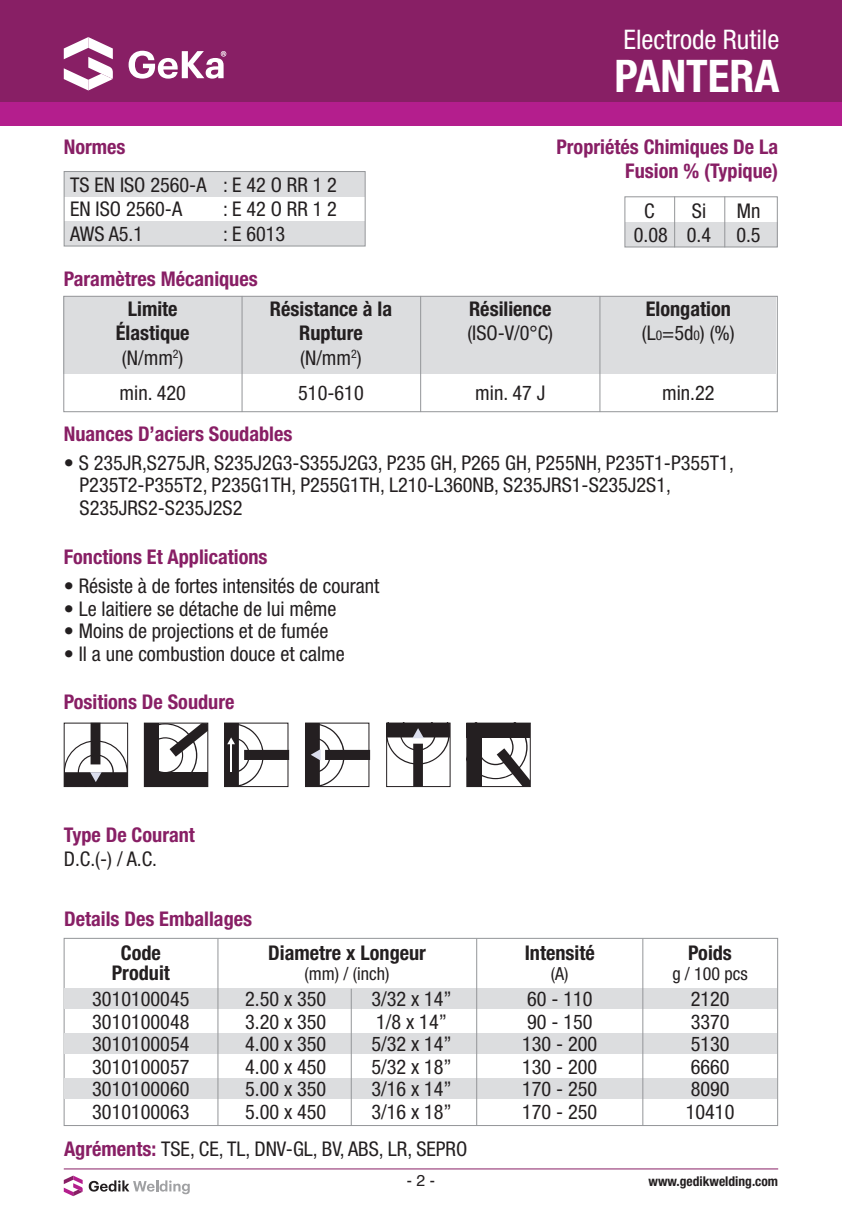
<style>
.page{position:relative;width:842px;height:1212px;background:#fff}
.page>*{position:absolute;margin:0;border:0;box-sizing:border-box;transform-origin:0 0}
.t1{font:700 condensed 45px "Helvetica Neue LT Std";color:#fff}
.t2{font:condensed 27px "Helvetica Neue LT Std";color:#fff}
.t3{font:condensed 20.25px/22.5px "Helvetica Neue LT Std";color:#231f20}
.t4{font:700 condensed 20.25px/24.3px "Helvetica Neue LT Std";color:#881f65;text-align:right}
.t5{font:700 condensed 20.25px "Helvetica Neue LT Std";color:#231f20}
.t6{font:condensed 18px "Helvetica Neue LT Std";color:#231f20}
.t7{font:15.75px "Helvetica";color:#231f20}
.t8{font:700 condensed 13.5px "Helvetica Neue LT Std";color:#231f20}
.s1{font-size:13.5px}
.s2{font-weight:700;color:#881f65}
</style>
<div class="page">
<hr style="left:64px;top:1168px;width:714px;height:1px;background:#881f65">
<svg style="left:89px;top:1180px;width:101px;height:14px"></svg>
<svg style="left:64px;top:1175px;width:19px;height:21px"></svg>
<div style="left:64px;top:172px;width:301px;height:25px;background:#dcdddf"></div>
<div style="left:64px;top:221px;width:301px;height:25px;background:#dcdddf"></div>
<div style="left:64px;top:171px;width:301px;height:75px;border:1px solid #939598"></div>
<div style="left:625px;top:222px;width:152px;height:25px;background:#dcdddf"></div>
<div style="left:624px;top:196px;width:154px;height:51px;border:1px solid #939598"></div>
<svg style="left:64px;top:723px;width:64px;height:64px"></svg>
<svg style="left:144px;top:723px;width:64px;height:64px"></svg>
<svg style="left:225px;top:723px;width:64px;height:64px"></svg>
<hr style="left:230px;top:743px;width:2px;height:29px;background:#fff">
<svg style="left:305px;top:723px;width:65px;height:64px"></svg>
<svg style="left:386px;top:723px;width:64px;height:63px"></svg>
<div style="left:466px;top:723px;width:65px;height:64px;border:1px solid #241f21"></div>
<svg style="left:467px;top:723px;width:63px;height:64px"></svg>
<div style="left:0;top:0;width:842px;height:102px;background:#881f65"></div>
<div style="left:0;top:102px;width:842px;height:23px;background:#b41e8d"></div>
<svg style="left:64px;top:37px;width:49px;height:53px"></svg>
<svg style="left:129px;top:51px;width:97px;height:28px"></svg>
<div style="left:63px;top:296px;width:713px;height:78px;background:#dcdddf"></div>
<div style="left:63px;top:296px;width:715px;height:116px;border:1px solid #939598"></div>
<hr style="left:242px;top:296px;width:1px;height:116px;background:#939598">
<hr style="left:420px;top:296px;width:1px;height:116px;background:#939598">
<hr style="left:599px;top:296px;width:1px;height:116px;background:#939598">
<hr style="left:674px;top:196px;width:1px;height:51px;background:#939598">
<hr style="left:724px;top:196px;width:1px;height:51px;background:#939598">
<div style="left:64px;top:938px;width:714px;height:188px;border:1px solid #939598"></div>
<div style="left:64px;top:989px;width:713px;height:20px;background:#dcdddf"></div>
<div style="left:64px;top:1034px;width:713px;height:20px;background:#dcdddf"></div>
<div style="left:64px;top:1079px;width:713px;height:20px;background:#dcdddf"></div>
<hr style="left:218px;top:939px;width:1px;height:186px;background:#939598">
<hr style="left:476px;top:939px;width:1px;height:186px;background:#939598">
<hr style="left:351px;top:989px;width:1px;height:136px;background:#939598">
<hr style="left:642px;top:939px;width:1px;height:186px;background:#939598">
<p class="t4" style="left:64px;top:135px;width:63px">Normes</p>
<p class="t3" style="left:70px;top:173px;width:268px">TS EN ISO 2560-A : E 42 O RR 1 2</p>
<p class="t3" style="left:70px;top:198px;width:114px">EN ISO 2560-A</p>
<p class="t3" style="left:223px;top:198px;width:115px">: E 42 O RR 1 2</p>
<p class="t3" style="left:70px;top:222px;width:75px">AWS A5.1</p>
<p class="t3" style="left:223px;top:222px;width:64px">: E 6013</p>
<p class="t4" style="left:64px;top:267px;width:196px">Paramètres Mécaniques</p>
<p class="t5" style="left:128px;top:297px;width:51px">Limite</p>
<p class="t5" style="left:116px;top:321px;width:75px">Élastique</p>
<p class="t3" style="left:122px;top:346px;width:63px">(N/mm<sup>2</sup>)</p>
<p class="t3" style="left:120px;top:382px;width:68px">min. 420</p>
<p class="t5" style="left:270px;top:297px;width:124px">Résistance à la</p>
<p class="t5" style="left:299px;top:321px;width:65px">Rupture</p>
<p class="t3" style="left:300px;top:346px;width:63px">(N/mm<sup>2</sup>)</p>
<p class="t3" style="left:298px;top:382px;width:67px">510-610</p>
<p class="t2" style="left:623px;top:24px;width:157px">Electrode Rutile</p>
<p class="t1" style="left:614px;top:49px;width:167px">PANTERA</p>
<p class="t4" style="left:556px;top:135px;width:223px">Propriétés Chimiques De La<br>Fusion % (Typique)</p>
<p class="t5" style="left:469px;top:297px;width:84px">Résilience</p>
<p class="t3" style="left:467px;top:322px;width:87px">(ISO-V/0°C)</p>
<p class="t3" style="left:475px;top:382px;width:72px">min. 47 J</p>
<p class="t3" style="left:644px;top:199px;width:12px">C</p>
<p class="t3" style="left:692px;top:199px;width:16px">Si</p>
<p class="t3" style="left:737px;top:199px;width:25px">Mn</p>
<p class="t3" style="left:634px;top:224px;width:128px">0.08 0.4 0.5</p>
<p class="t5" style="left:646px;top:297px;width:87px">Elongation</p>
<p class="t3" style="left:642px;top:322px;width:94px">(L<span class="s1">0</span>=5d<span class="s1">0</span>) (%)</p>
<p class="t3" style="left:662px;top:382px;width:54px">min.22</p>
<p class="t4" style="left:64px;top:421px;width:230px">Nuances D’aciers Soudables</p>
<p class="t3" style="left:80px;top:451px;width:656px;text-indent:-16px">• S 235JR,S275JR, S235J2G3-S355J2G3, P235 GH, P265 GH, P255NH, P235T1-P355T1,<br>P235T2-P355T2, P235G1TH, P255G1TH, L210-L360NB, S235JRS1-S235J2S1,<br>S235JRS2-S235J2S2</p>
<p class="t4" style="left:64px;top:545px;width:205px">Fonctions Et Applications</p>
<p class="t3" style="left:64px;top:574px;width:317px">• Résiste à de fortes intensités de courant</p>
<p class="t3" style="left:64px;top:597px;width:274px">• Le laitiere se détache de lui même</p>
<p class="t3" style="left:64px;top:619px;width:266px">• Moins de projections et de fumée</p>
<p class="t3" style="left:64px;top:642px;width:283px">• Il a une combustion douce et calme</p>
<p class="t4" style="left:64px;top:690px;width:172px">Positions De Soudure</p>
<p class="t4" style="left:64px;top:822px;width:133px">Type De Courant</p>
<p class="t3" style="left:64px;top:848px;width:95px">D.C.(-) / A.C.</p>
<p class="t4" style="left:64px;top:907px;width:190px">Details Des Emballages</p>
<p class="t5" style="left:121px;top:940px;width:42px">Code</p>
<p class="t5" style="left:112px;top:960px;width:60px">Produit</p>
<p class="t5" style="left:268px;top:940px;width:159px">Diametre x Longeur</p>
<p class="t6" style="left:305px;top:963px;width:86px">(mm) / (inch)</p>
<p class="t3" style="left:92px;top:987px;width:99px">3010100045</p>
<p class="t3" style="left:92px;top:1010px;width:99px">3010100048</p>
<p class="t3" style="left:92px;top:1032px;width:99px">3010100054</p>
<p class="t3" style="left:92px;top:1055px;width:99px">3010100057</p>
<p class="t3" style="left:92px;top:1077px;width:99px">3010100060</p>
<p class="t3" style="left:92px;top:1100px;width:99px">3010100063</p>
<p class="t3" style="left:245px;top:987px;width:83px">2.50 x 350</p>
<p class="t3" style="left:245px;top:1010px;width:83px">3.20 x 350</p>
<p class="t3" style="left:245px;top:1032px;width:83px">4.00 x 350</p>
<p class="t3" style="left:245px;top:1055px;width:83px">4.00 x 450</p>
<p class="t3" style="left:245px;top:1077px;width:83px">5.00 x 350</p>
<p class="t3" style="left:245px;top:1100px;width:83px">5.00 x 450</p>
<p class="t3" style="left:371px;top:987px;width:82px">3/32 x 14”</p>
<p class="t3" style="left:376px;top:1010px;width:72px">1/8 x 14”</p>
<p class="t3" style="left:371px;top:1032px;width:82px">5/32 x 14”</p>
<p class="t3" style="left:371px;top:1055px;width:82px">5/32 x 18”</p>
<p class="t3" style="left:371px;top:1077px;width:82px">3/16 x 14”</p>
<p class="t3" style="left:371px;top:1100px;width:82px">3/16 x 18”</p>
<p class="t3" style="left:64px;top:1137px;width:405px"><span class="s2">Agréments:</span> TSE, CE, TL, DNV-GL, BV, ABS, LR, SEPRO</p>
<p class="t5" style="left:525px;top:940px;width:72px">Intensité</p>
<p class="t6" style="left:551px;top:963px;width:19px">(A)</p>
<p class="t3" style="left:527px;top:987px;width:67px">60 - 110</p>
<p class="t3" style="left:527px;top:1010px;width:67px">90 - 150</p>
<p class="t3" style="left:522px;top:1032px;width:77px">130 - 200</p>
<p class="t3" style="left:522px;top:1055px;width:77px">130 - 200</p>
<p class="t3" style="left:522px;top:1077px;width:77px">170 - 250</p>
<p class="t3" style="left:522px;top:1100px;width:77px">170 - 250</p>
<p class="t5" style="left:688px;top:940px;width:45px">Poids</p>
<p class="t6" style="left:672px;top:963px;width:77px">g / 100 pcs</p>
<p class="t3" style="left:691px;top:987px;width:40px">2120</p>
<p class="t3" style="left:691px;top:1010px;width:40px">3370</p>
<p class="t3" style="left:691px;top:1032px;width:40px">5130</p>
<p class="t3" style="left:691px;top:1055px;width:40px">6660</p>
<p class="t3" style="left:691px;top:1077px;width:40px">8090</p>
<p class="t3" style="left:686px;top:1100px;width:50px">10410</p>
<p class="t7" style="left:407px;top:1169px;width:30px">- 2 -</p>
<p class="t8" style="left:648px;top:1173px;width:131px">www.gedikwelding.com</p>
</div>
